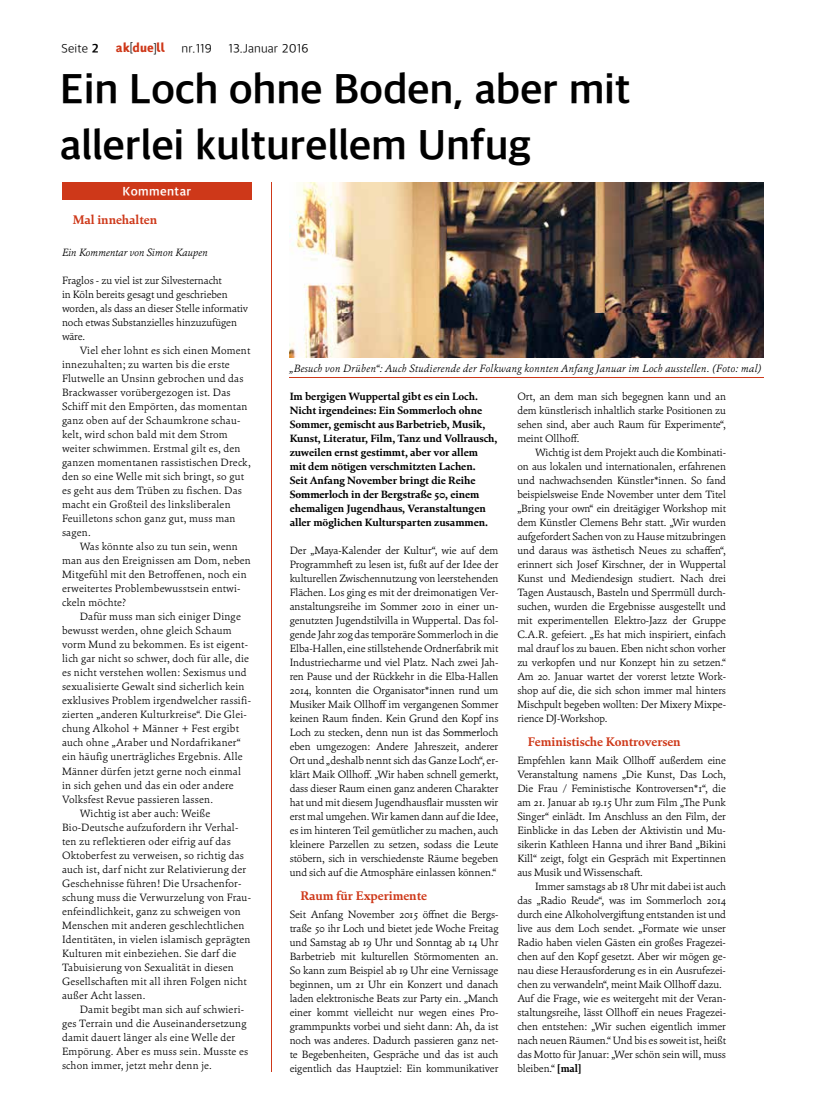
<style>
.page{position:relative;width:826px;height:1110px;background:#fff}
.page>*{position:absolute;margin:0;border:0;box-sizing:border-box;transform-origin:0 0}
.t1{font:700 42.5px/56px "Akduell Apple SD Gothic Neo";letter-spacing:-.01em;color:#000}
.t2{font:700 12.5px "Cala";letter-spacing:-.005em;color:#ce3819}
.t3{font:300 12.5px "Akduell Apple SD Gothic Neo";letter-spacing:.01em;color:#000}
.t4{font:12.5px "Akduell 03";letter-spacing:.02em;color:#ce3819}
.t5{font:700 12.5px "Akduell Apple SD Gothic Neo";letter-spacing:.03em;color:#fff}
.t6{font:300 10.62px/14px "Cala";letter-spacing:.02em;color:#000;text-align:justify}
.t7{font:300 10.62px/14px "Cala";letter-spacing:-.005em;color:#000}
.t8{font:700 10.62px/14px "Cala";letter-spacing:-.005em;color:#000}
.t9{font:italic 300 10.62px "Cala";letter-spacing:.02em;color:#000}
.t10{font:italic 300 10.62px "Cala";letter-spacing:-.005em;color:#000}
.s1{font-weight:700}
.s2{color:#000}
</style>
<div class="page">
<img style="left:290px;top:182px;width:474px;height:175px">
<hr style="left:290px;top:377px;width:474px;height:1px;background:#ce3819">
<div style="left:62px;top:182px;width:190px;height:18px;background:#ce3819"></div>
<hr style="left:271px;top:182px;width:1px;height:889px;background:#ce3819">
<p class="t3" style="left:62px;top:40px;width:39px">Seite <span class="s1">2</span></p>
<p class="t4" style="left:116px;top:42px;width:51px">ak<span class="s2">[</span>due<span class="s2">]</span>ll</p>
<p class="t3" style="left:181px;top:40px;width:32px">nr.119</p>
<p class="t3" style="left:228px;top:40px;width:82px">13.Januar 2016</p>
<h1 class="t1" style="left:60px;top:59px;width:572px">Ein Loch ohne Boden, aber mit allerlei kulturellem Unfug</h1>
<p class="t5" style="left:123px;top:182px;width:70px">Kommentar</p>
<p class="t2" style="left:73px;top:212px;width:86px">Mal innehalten</p>
<p class="t10" style="left:62px;top:245px;width:147px">Ein Kommentar von Simon Kaupen</p>
<p class="t7" style="left:62px;top:273px;width:187px">Fraglos - zu viel ist zur Silvesternacht<br>in Köln bereits gesagt und geschrieben worden, als dass an dieser Stelle informativ noch etwas Substanzielles hinzuzufügen wäre.</p>
<p class="t6" style="left:62px;top:343px;width:190px;text-align:left;text-indent:18px">Viel eher lohnt es sich einen Moment innezuhalten; zu warten bis die erste Flutwelle an Unsinn gebrochen und das Brackwasser vorübergezogen ist. Das Schiff mit den Empörten, das momentan ganz oben auf der Schaumkrone schau&shy;kelt, wird schon bald mit dem Strom weiter schwimmen. Erstmal gilt es, den ganzen momentanen rassistischen Dreck, den so eine Welle mit sich bringt, so gut es geht aus dem Trüben zu fischen. Das macht ein Großteil des linksliberalen Feuilletons schon ganz gut, muss man sagen.</p>
<p class="t6" style="left:62px;top:539px;width:190px;text-align:left;text-indent:18px">Was könnte also zu tun sein, wenn man aus den Ereignissen am Dom, neben<br>Mitgefühl mit den Betroffenen, noch ein erweitertes Problembewusstsein entwi&shy;ckeln möchte?</p>
<p class="t6" style="left:80px;top:609px;width:163px">Dafür muss man sich einiger Dinge</p>
<p class="t6" style="left:62px;top:623px;width:171px">bewusst werden, ohne gleich Schaum</p>
<p class="t6" style="left:62px;top:637px;width:187px">vorm Mund zu bekommen. Es ist eigent-</p>
<p class="t6" style="left:62px;top:651px;width:188px">lich gar nicht so schwer, doch für alle, die</p>
<p class="t6" style="left:62px;top:665px;width:186px">es nicht verstehen wollen: Sexismus und</p>
<p class="t6" style="left:62px;top:679px;width:184px">sexualisierte Gewalt sind sicherlich kein</p>
<p class="t6" style="left:62px;top:693px;width:190px">exklusives Problem irgendwelcher rassifi-</p>
<p class="t6" style="left:62px;top:707px;width:186px">zierten „anderen Kulturkreise“. Die Glei-</p>
<p class="t6" style="left:62px;top:721px;width:178px">chung Alkohol + Männer + Fest ergibt</p>
<p class="t6" style="left:62px;top:735px;width:180px">auch ohne „Araber und Nordafrikaner“</p>
<p class="t6" style="left:62px;top:749px;width:182px">ein häufig unerträgliches Ergebnis. Alle</p>
<p class="t6" style="left:62px;top:763px;width:180px">Männer dürfen jetzt gerne noch einmal</p>
<p class="t6" style="left:62px;top:777px;width:173px">in sich gehen und das ein oder andere</p>
<p class="t6" style="left:62px;top:791px;width:153px">Volksfest Revue passieren lassen.</p>
<p class="t6" style="left:80px;top:805px;width:132px">Wichtig ist aber auch: Weiße</p>
<p class="t6" style="left:62px;top:819px;width:178px">Bio-Deutsche aufzufordern ihr Verhal-</p>
<p class="t6" style="left:62px;top:833px;width:170px">ten zu reflektieren oder eifrig auf das</p>
<p class="t6" style="left:62px;top:847px;width:183px">Oktoberfest zu verweisen, so richtig das</p>
<p class="t6" style="left:62px;top:861px;width:186px">auch ist, darf nicht zur Relativierung der</p>
<p class="t6" style="left:62px;top:875px;width:181px">Geschehnisse führen! Die Ursachenfor-</p>
<p class="t6" style="left:62px;top:889px;width:190px">schung muss die Verwurzelung von Frau-</p>
<p class="t6" style="left:62px;top:903px;width:180px">enfeindlichkeit, ganz zu schweigen von</p>
<p class="t6" style="left:62px;top:917px;width:184px">Menschen mit anderen geschlechtlichen</p>
<p class="t6" style="left:62px;top:931px;width:190px">Identitäten, in vielen islamisch geprägten</p>
<p class="t6" style="left:62px;top:945px;width:176px">Kulturen mit einbeziehen. Sie darf die</p>
<p class="t6" style="left:62px;top:959px;width:173px">Tabuisierung von Sexualität in diesen</p>
<p class="t6" style="left:62px;top:973px;width:186px">Gesellschaften mit all ihren Folgen nicht</p>
<p class="t6" style="left:62px;top:987px;width:85px">außer Acht lassen.</p>
<p class="t6" style="left:80px;top:1001px;width:166px">Damit begibt man sich auf schwieri-</p>
<p class="t6" style="left:62px;top:1015px;width:186px">ges Terrain und die Auseinandersetzung</p>
<p class="t6" style="left:62px;top:1029px;width:175px">damit dauert länger als eine Welle der</p>
<p class="t6" style="left:62px;top:1043px;width:188px">Empörung. Aber es muss sein. Musste es</p>
<p class="t6" style="left:62px;top:1057px;width:151px">schon immer, jetzt mehr denn je.</p>
<p class="t9" style="left:290px;top:361px;width:473px">„Besuch von Drüben“: Auch Studierende der Folkwang konnten Anfang Januar im Loch ausstellen. (Foto: mal)</p>
<p class="t8" style="left:290px;top:389px;width:209px">Im bergigen Wuppertal gibt es ein Loch.<br>Nicht irgendeines: Ein Sommerloch ohne Sommer, gemischt aus Barbetrieb, Musik, Kunst, Literatur, Film, Tanz und Vollrausch, zuweilen ernst gestimmt, aber vor allem<br>mit dem nötigen verschmitzten Lachen.<br>Seit Anfang November bringt die Reihe Sommerloch in der Bergstraße 50, einem ehemaligen Jugendhaus, Veranstaltungen aller möglichen Kultursparten zusammen.</p>
<p class="t6" style="left:290px;top:543px;width:210px">Der „Maya-Kalender der Kultur“, wie auf dem Programmheft zu lesen ist, fußt auf der Idee der kulturellen Zwischennutzung von leerstehenden Flächen. Los ging es mit der dreimonatigen Ver&shy;anstaltungsreihe im Sommer 2010 in einer un&shy;genutzten Jugendstilvilla in Wuppertal. Das fol&shy;gende Jahr zog das temporäre Sommerloch in die Elba-Hallen, eine stillstehende Ordnerfabrik mit Industriecharme und viel Platz. Nach zwei Jah&shy;ren Pause und der Rückkehr in die Elba-Hallen 2014, konnten die Organisator*innen rund um Musiker Maik Ollhoff im vergangenen Sommer keinen Raum finden. Kein Grund den Kopf ins Loch zu stecken, denn nun ist das Sommerloch eben umgezogen: Andere Jahreszeit, anderer Ort und „deshalb nennt sich das Ganze Loch“, er&shy;klärt Maik Ollhoff. „Wir haben schnell gemerkt, dass dieser Raum einen ganz anderen Charakter hat und mit diesem Jugendhausflair mussten wir erst mal umgehen. Wir kamen dann auf die Idee, es im hinteren Teil gemütlicher zu machen, auch kleinere Parzellen zu setzen, sodass die Leute stöbern, sich in verschiedenste Räume begeben und sich auf die Atmosphäre einlassen können.“</p>
<p class="t2" style="left:300px;top:888px;width:128px">Raum für Experimente</p>
<p class="t6" style="left:290px;top:907px;width:210px">Seit Anfang November 2015 öffnet die Bergs&shy;traße 50 ihr Loch und bietet jede Woche Freitag und Samstag ab 19 Uhr und Sonntag ab 14 Uhr Barbetrieb mit kulturellen Störmomenten an.<br>So kann zum Beispiel ab 19 Uhr eine Vernissage beginnen, um 21 Uhr ein Konzert und danach laden elektronische Beats zur Party ein. „Manch einer kommt vielleicht nur wegen eines Pro&shy;grammpunkts vorbei und sieht dann: Ah, da ist noch was anderes. Dadurch passieren ganz net&shy;te Begebenheiten, Gespräche und das ist auch eigentlich das Hauptziel: Ein kommunikativer</p>
<p class="t6" style="left:517px;top:389px;width:210px">Ort, an dem man sich begegnen kann und an dem künstlerisch inhaltlich starke Positionen zu sehen sind, aber auch Raum für Experimente“, meint Ollhoff.</p>
<p class="t6" style="left:517px;top:445px;width:210px;text-indent:18px">Wichtig ist dem Projekt auch die Kombinati&shy;on aus lokalen und internationalen, erfahrenen und nachwachsenden Künstler*innen. So fand beispielsweise Ende November unter dem Titel „Bring your own“ ein dreitägiger Workshop mit dem Künstler Clemens Behr statt. „Wir wurden aufgefordert Sachen von zu Hause mitzubringen und daraus was ästhetisch Neues zu schaffen“, erinnert sich Josef Kirschner, der in Wuppertal Kunst und Mediendesign studiert. Nach drei Tagen Austausch, Basteln und Sperrmüll durch&shy;suchen, wurden die Ergebnisse ausgestellt und mit experimentellen Elektro-Jazz der Gruppe C.A.R. gefeiert. „Es hat mich inspiriert, einfach mal drauf los zu bauen. Eben nicht schon vorher zu verkopfen und nur Konzept hin zu setzen.“ Am 30. Januar wartet der vorerst letzte Work&shy;shop auf die, die sich schon immer mal hinters Mischpult begeben wollten: Der Mixery Mixpe&shy;rience DJ-Workshop.</p>
<p class="t2" style="left:528px;top:734px;width:154px">Feministische Kontroversen</p>
<p class="t6" style="left:517px;top:753px;width:210px">Empfehlen kann Maik Ollhoff außerdem eine Veranstaltung namens „Die Kunst, Das Loch, Die Frau / Feministische Kontroversen*1“, die am 21. Januar ab 19.15 Uhr zum Film „The Punk Singer“ einlädt. Im Anschluss an den Film, der Einblicke in das Leben der Aktivistin und Mu&shy;sikerin Kathleen Hanna und ihrer Band „Bikini Kill“ zeigt, folgt ein Gespräch mit Expertinnen aus Musik und Wissenschaft.</p>
<p class="t7" style="left:517px;top:879px;width:210px;text-indent:18px">Immer samstags ab 18 Uhr mit dabei ist auch das „Radio Reude“, was im Sommerloch 2014 durch eine Alkoholvergiftung entstanden ist und live aus dem Loch sendet. „Formate wie unser Radio haben vielen Gästen ein großes Fragezei&shy;chen auf den Kopf gesetzt. Aber wir mögen ge&shy;nau diese Herausforderung es in ein Ausrufezei&shy;chen zu verwandeln“, meint Maik Ollhoff dazu.<br>Auf die Frage, wie es weitergeht mit der Veran&shy;staltungsreihe, lässt Ollhoff ein neues Fragezei&shy;chen entstehen: „Wir suchen eigentlich immer nach neuen Räumen.“ Und bis es soweit ist, heißt das Motto für Januar: „Wer schön sein will, muss bleiben.“ <span class="s1">[mal]</span></p>
</div>
